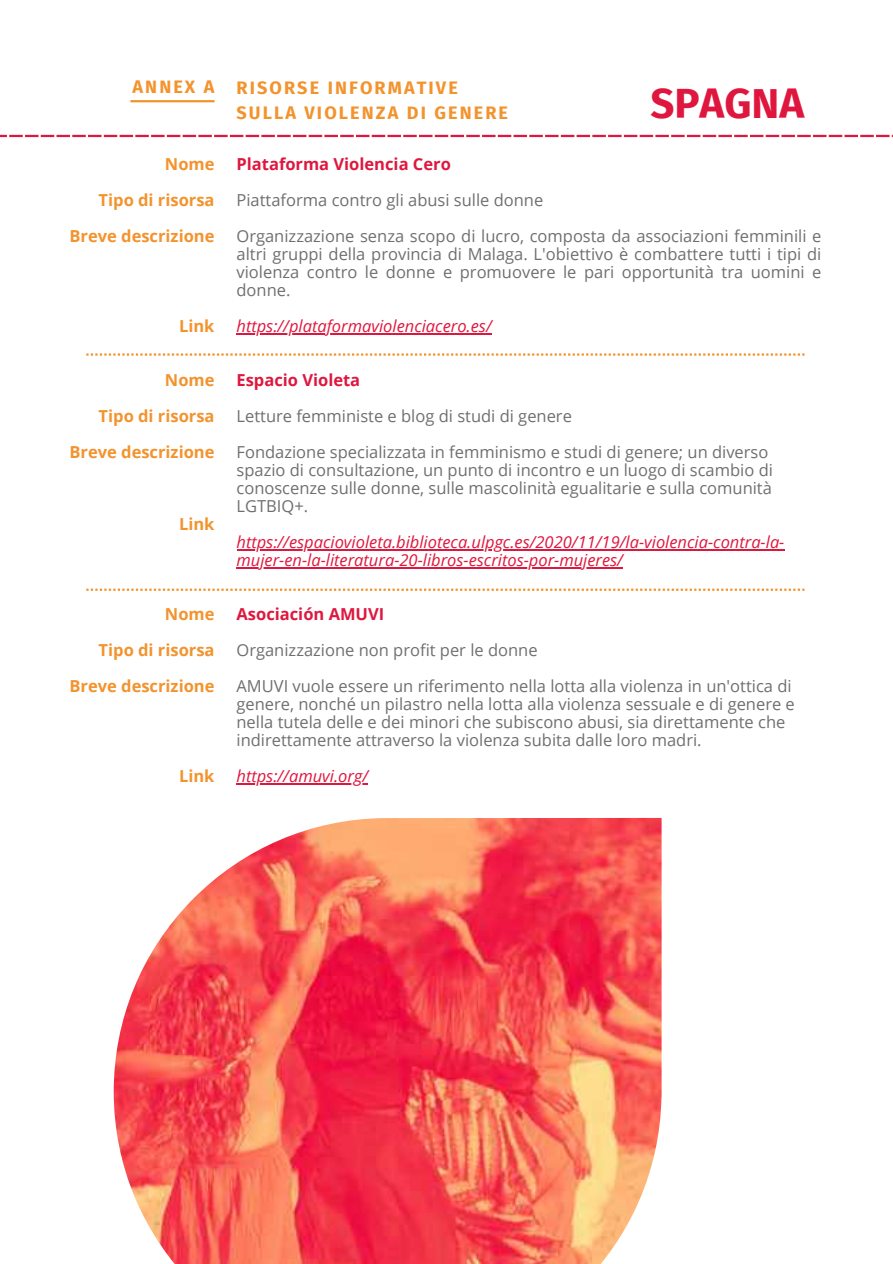
<style>
.page{position:relative;width:893px;height:1264px;background:#fff}
.page>*{position:absolute;margin:0;border:0;box-sizing:border-box;transform-origin:0 0}
.t1{font:700 42px "Fira Sans";color:#df173e}
.t2{font:700 18px/24.8px "Fira Sans";letter-spacing:.115em;color:#f3932d}
.t3{font:16.5px/18px "Open Sans";color:#6f6f6f}
.t4{font:italic 16.5px/18px "Open Sans";color:#df173e}
.t5{font:700 16.5px/36px "Open Sans";color:#f3932d;text-align:right}
.t6{font:700 16.5px "Open Sans";color:#df173e}
</style>
<div class="page">
<hr style="left:236px;top:333px;width:255px;height:1px;background:#df173e">
<hr style="left:236px;top:549px;width:548px;height:1px;background:#df173e">
<hr style="left:236px;top:567px;width:387px;height:1px;background:#df173e">
<hr style="left:236px;top:783px;width:132px;height:1px;background:#df173e">
<svg style="left:86px;top:353px;width:718px;height:3px"></svg>
<svg style="left:86px;top:588px;width:718px;height:3px"></svg>
<svg style="left:0;top:135px;width:892px;height:2px;background:#e33859"></svg>
<svg style="left:113px;top:817px;width:549px;height:446px;background:#f56f6e"></svg>
<hr style="left:130px;top:100px;width:84px;height:2px;background:#f2932d">
<p class="t2" style="left:132px;top:75px;width:83px">ANNEX A</p>
<p class="t5" style="left:69px;top:145px;width:146px">Nome<br>Tipo di risorsa<br>Breve descrizione</p>
<p class="t5" style="left:179px;top:307px;width:37px">Link</p>
<p class="t5" style="left:69px;top:361px;width:146px">Nome<br>Tipo di risorsa<br>Breve descrizione</p>
<p class="t5" style="left:179px;top:505px;width:37px">Link</p>
<p class="t5" style="left:69px;top:595px;width:146px">Nome<br>Tipo di risorsa<br>Breve descrizione</p>
<p class="t5" style="left:179px;top:757px;width:37px">Link</p>
<p class="t2" style="left:236px;top:75px;width:273px">RISORSE INFORMATIVE<br>SULLA VIOLENZA DI GENERE</p>
<h1 class="t1" style="left:650px;top:78px;width:155px">SPAGNA</h1>
<p class="t6" style="left:236px;top:152px;width:216px">Plataforma Violencia Cero</p>
<p class="t3" style="left:236px;top:181px;width:586px;line-height:36px">Piattaforma contro gli abusi sulle donne<br>Organizzazione senza scopo di lucro, composta da associazioni femminili e</p>
<p class="t3" style="left:236px;top:244px;width:586px;text-align:justify">altri gruppi della provincia di Malaga. L'obiettivo è combattere tutti i tipi di violenza contro le donne e promuovere le pari opportunità tra uomini e donne.</p>
<p class="t4" style="left:236px;top:316px;width:257px">https://plataformaviolenciacero.es/</p>
<p class="t6" style="left:236px;top:368px;width:125px">Espacio Violeta</p>
<p class="t3" style="left:236px;top:397px;width:533px;line-height:36px">Letture femministe e blog di studi di genere<br>Fondazione specializzata in femminismo e studi di genere; un diverso</p>
<p class="t3" style="left:236px;top:460px;width:538px;text-align:justify">spazio di consultazione, un punto di incontro e un luogo di scambio di conoscenze sulle donne, sulle mascolinità egualitarie e sulla comunità LGTBIQ+.</p>
<p class="t4" style="left:236px;top:532px;width:549px">https://espaciovioleta.biblioteca.ulpgc.es/2020/11/19/la-violencia-contra-la&shy;mujer-en-la-literatura-20-libros-escritos-por-mujeres/</p>
<p class="t6" style="left:236px;top:602px;width:149px">Asociación AMUVI</p>
<p class="t3" style="left:236px;top:631px;width:556px;line-height:36px">Organizzazione non profit per le donne<br>AMUVI vuole essere un riferimento nella lotta alla violenza in un'ottica di</p>
<p class="t3" style="left:236px;top:694px;width:560px">genere, nonché un pilastro nella lotta alla violenza sessuale e di genere e nella tutela delle e dei minori che subiscono abusi, sia direttamente che indirettamente attraverso la violenza subita dalle loro madri.</p>
<p class="t4" style="left:236px;top:766px;width:133px">https://amuvi.org/</p>
</div>
